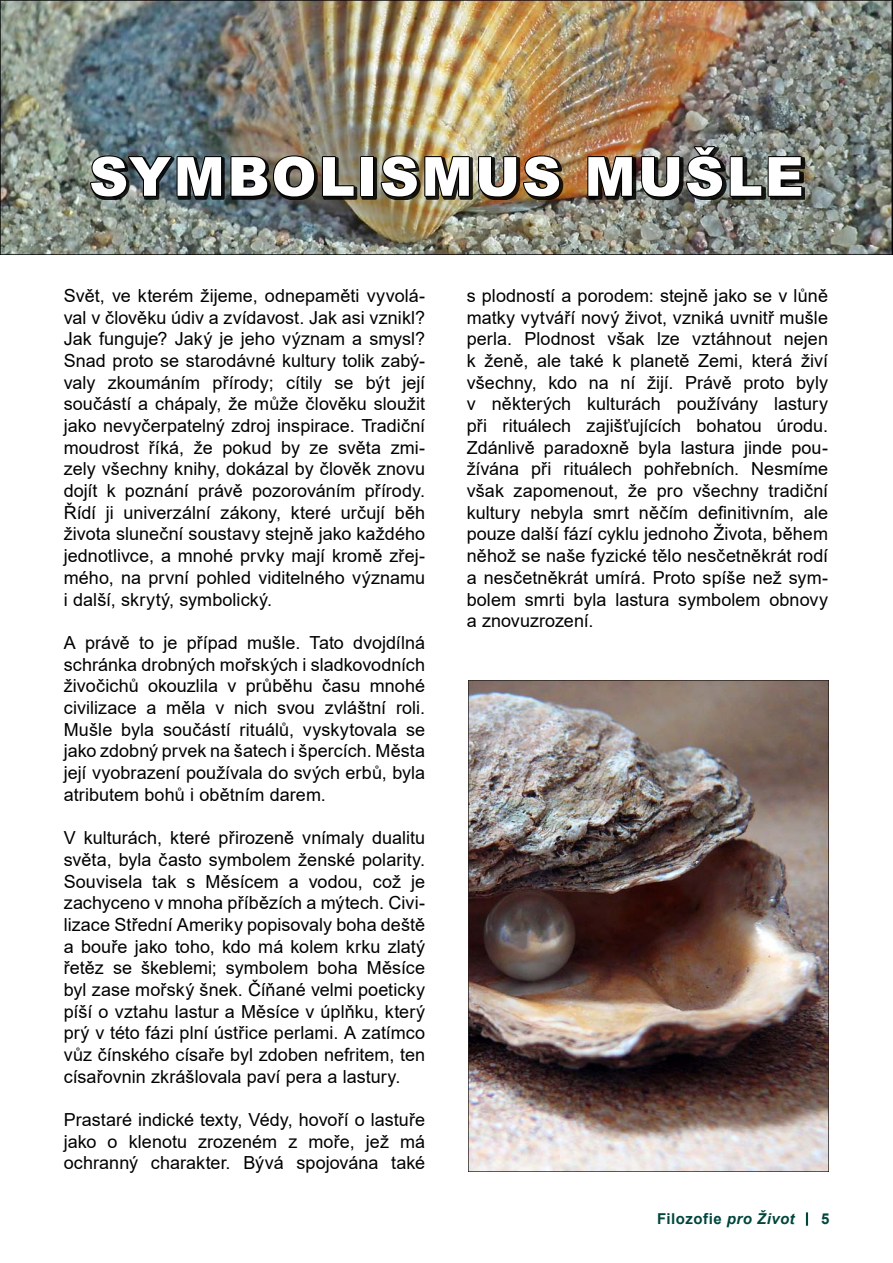
<style>
.page{position:relative;width:893px;height:1263px;background:#fff}
.page>*{position:absolute;margin:0;border:0;box-sizing:border-box;transform-origin:0 0}
.záhlaví{font:900 54px "Arial";letter-spacing:.045em;color:#fff}
.odstavec_odsazený_če{font:18px/21.8px "Arial";letter-spacing:.005em;color:#000;text-align:justify}
.t1{font:700 15px "Arial";letter-spacing:.03em;color:#00463d}
.s1{font-style:italic}
</style>
<div class="page">
<svg style="left:806px;top:1212px;width:2px;height:14px"></svg>
<img style="left:0;top:0;width:893px;height:255px">
<div style="left:91px;top:147px;width:714px;height:53px;background:#000;opacity:.86"></div>
<svg style="left:89px;top:149px;width:134px;height:50px;background:#2a3234"></svg>
<svg style="left:229px;top:154px;width:127px;height:45px;background:#2d2b26"></svg>
<div style="left:360px;top:156px;width:14px;height:41px;border:2px solid #000"></div>
<img style="left:379px;top:149px;width:92px;height:50px">
<img style="left:477px;top:154px;width:84px;height:45px">
<svg style="left:586px;top:149px;width:48px;height:49px;background:#312115"></svg>
<svg style="left:640px;top:144px;width:163px;height:55px;background:#3b3b38"></svg>
<img style="left:468px;top:680px;width:361px;height:492px">
<p class="záhlaví" style="left:89px;top:137px;width:716px">SYMBOLISMUS MUŠLE</p>
<p class="odstavec_odsazený_če" style="left:64px;top:285px;width:363px">Svět, ve kterém žijeme, odnepaměti vyvolá&shy;val v člověku údiv a zvídavost. Jak asi vznikl?<br>Jak funguje? Jaký je jeho význam a smysl?<br>Snad proto se starodávné kultury tolik zabý&shy;valy zkoumáním přírody; cítily se být její součástí a chápaly, že může člověku sloužit jako nevyčerpatelný zdroj inspirace. Tradiční moudrost říká, že pokud by ze světa zmi&shy;zely všechny knihy, dokázal by člověk znovu dojít k poznání právě pozorováním přírody.<br>Řídí ji univerzální zákony, které určují běh života sluneční soustavy stejně jako každého jednotlivce, a mnohé prvky mají kromě zřej&shy;mého, na první pohled viditelného významu i další, skrytý, symbolický.</p>
<p class="odstavec_odsazený_če" style="left:64px;top:632px;width:363px">A právě to je případ mušle. Tato dvojdílná schránka drobných mořských i sladkovodních živočichů okouzlila v průběhu času mnohé civilizace a měla v nich svou zvláštní roli.<br>Mušle byla součástí rituálů, vyskytovala se jako zdobný prvek na šatech i špercích. Města její vyobrazení používala do svých erbů, byla atributem bohů i obětním darem.</p>
<p class="odstavec_odsazený_če" style="left:64px;top:827px;width:363px">V kulturách, které přirozeně vnímaly dualitu světa, byla často symbolem ženské polarity.<br>Souvisela tak s Měsícem a vodou, což je zachyceno v mnoha příbězích a mýtech. Civi&shy;lizace Střední Ameriky popisovaly boha deště a bouře jako toho, kdo má kolem krku zlatý řetěz se škeblemi; symbolem boha Měsíce byl zase mořský šnek. Číňané velmi poeticky píší o vztahu lastur a Měsíce v úplňku, který prý v této fázi plní ústřice perlami. A zatímco vůz čínského císaře byl zdoben nefritem, ten císařovnin zkrášlovala paví pera a lastury.</p>
<p class="odstavec_odsazený_če" style="left:64px;top:1109px;width:363px">Prastaré indické texty, Védy, hovoří o lastuře jako o klenotu zrozeném z moře, jež má ochranný charakter. Bývá spojována také</p>
<p class="odstavec_odsazený_če" style="left:467px;top:285px;width:363px">s plodností a porodem: stejně jako se v lůně matky vytváří nový život, vzniká uvnitř mušle perla. Plodnost však lze vztáhnout nejen k ženě, ale také k planetě Zemi, která živí všechny, kdo na ní žijí. Právě proto byly v některých kulturách používány lastury při rituálech zajišťujících bohatou úrodu.<br>Zdánlivě paradoxně byla lastura jinde pou&shy;žívána při rituálech pohřebních. Nesmíme však zapomenout, že pro všechny tradiční kultury nebyla smrt něčím definitivním, ale pouze další fází cyklu jednoho Života, během něhož se naše fyzické tělo nesčetněkrát rodí a nesčetněkrát umírá. Proto spíše než sym&shy;bolem smrti byla lastura symbolem obnovy a znovuzrození.</p>
<p class="t1" style="left:657px;top:1208px;width:139px">Filozofie <span class="s1">pro Život</span></p>
<p class="t1" style="left:821px;top:1208px;width:10px">5</p>
</div>
